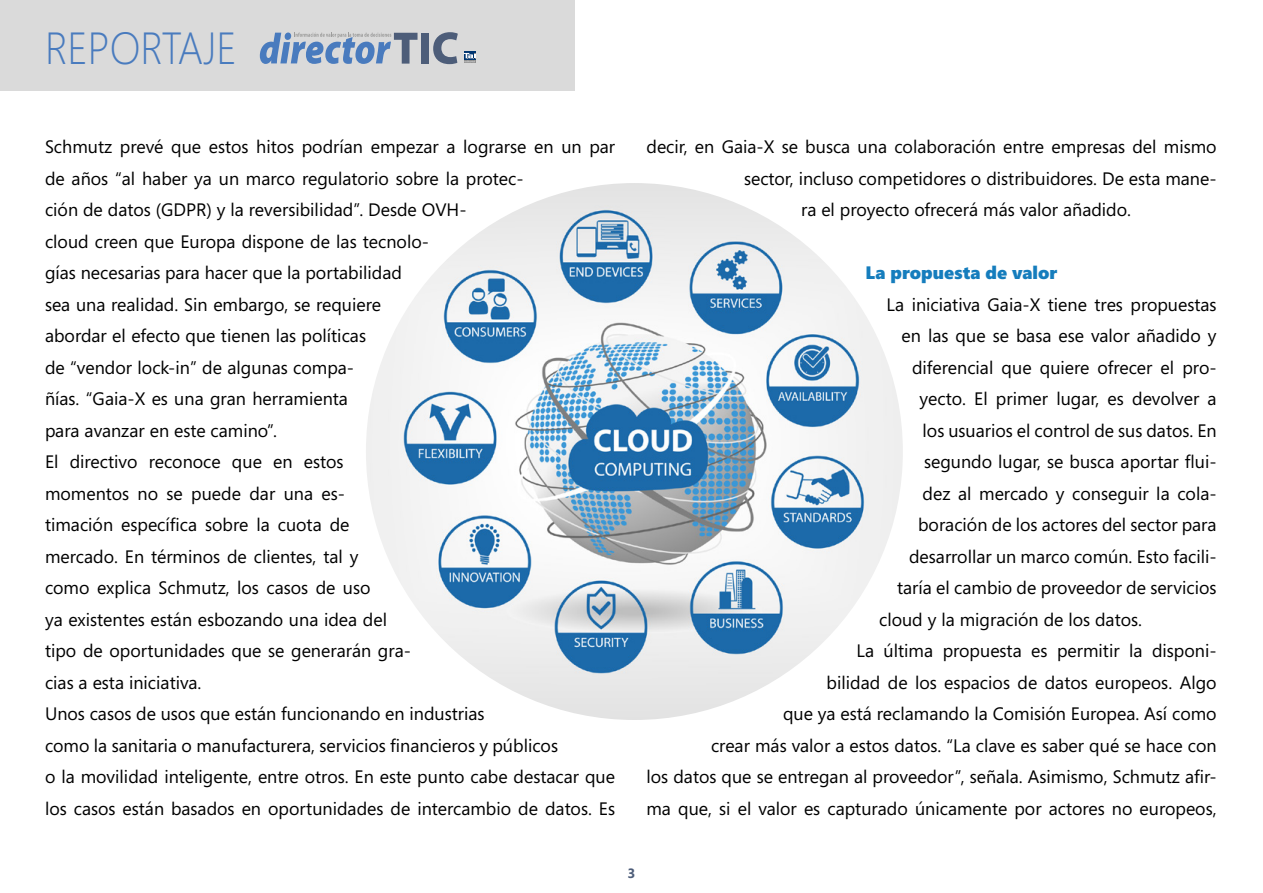
<style>
.page{position:relative;width:1263px;height:893px;background:#fff}
.page>*{position:absolute;margin:0;border:0;box-sizing:border-box;transform-origin:0 0}
.t1{font:300 45px "Segoe";color:#497bbe;scale:.9 1}
.t2{font:18px/31.5px "Segoe";color:#000}
.t3{font:900 18px "Segoe";color:#157dbd}
.t4{font:700 13.5px "Segoe";color:#4d5d79}
</style>
<div class="page">
<div style="left:0;top:0;width:574px;height:90px;background:#dadada"></div>
<div style="left:421px;top:33px;width:8px;height:31px;background:#4d5d79"></div>
<svg style="left:433px;top:32px;width:25px;height:32px"></svg>
<div style="left:464px;top:51px;width:11px;height:9px;background:#003671"></div>
<svg style="left:464px;top:53px;width:12px;height:10px"></svg>
<svg style="left:260px;top:33px;width:157px;height:31px"></svg>
<img style="left:366px;top:183px;width:537px;height:537px;border-radius:268px">
<h1 class="t1" style="left:45px;top:22px;width:215px">REPORTAJE</h1>
<p class="t2" style="left:45px;top:130px;width:572px">Schmutz prevé que estos hitos podrían empezar a lograrse en un par de años “al haber ya un marco regulatorio sobre la protec-<br>ción de datos (GDPR) y la reversibilidad”. Desde OVH-<br>cloud creen que Europa dispone de las tecnolo-<br>gías necesarias para hacer que la portabilidad<br>sea una realidad. Sin embargo, se requiere<br>abordar el efecto que tienen las políticas<br>de “vendor lock-in” de algunas compa-<br>ñías. “Gaia-X es una gran herramienta<br>para avanzar en este camino”.<br>El directivo reconoce que en estos<br>momentos no se puede dar una es-<br>timación específica sobre la cuota de<br>mercado. En términos de clientes, tal y<br>como explica Schmutz, los casos de uso<br>ya existentes están esbozando una idea del<br>tipo de oportunidades que se generarán gra-<br>cias a esta iniciativa.<br>Unos casos de usos que están funcionando en industrias<br>como la sanitaria o manufacturera, servicios financieros y públicos<br>o la movilidad inteligente, entre otros. En este punto cabe destacar que los casos están basados en oportunidades de intercambio de datos. Es</p>
<p class="t2" style="left:646px;top:130px;width:572px">decir, en Gaia-X se busca una colaboración entre empresas del mismo</p>
<p class="t2" style="left:744px;top:162px;width:474px">sector, incluso competidores o distribuidores. De esta mane-</p>
<p class="t2" style="left:801px;top:193px;width:332px">ra el proyecto ofrecerá más valor añadido.</p>
<p class="t3" style="left:865px;top:262px;width:193px">La propuesta de valor</p>
<p class="t2" style="left:886px;top:288px;width:331px">La iniciativa Gaia-X tiene tres propuestas</p>
<p class="t2" style="left:901px;top:319px;width:316px">en las que se basa ese valor añadido y</p>
<p class="t2" style="left:912px;top:351px;width:306px">diferencial que quiere ofrecer el pro-</p>
<p class="t2" style="left:919px;top:382px;width:298px">yecto. El primer lugar, es devolver a</p>
<p class="t2" style="left:922px;top:414px;width:295px">los usuarios el control de sus datos. En</p>
<p class="t2" style="left:924px;top:445px;width:294px">segundo lugar, se busca aportar flui-</p>
<p class="t2" style="left:922px;top:477px;width:296px">dez al mercado y conseguir la cola-</p>
<p class="t2" style="left:918px;top:508px;width:300px">boración de los actores del sector para</p>
<p class="t2" style="left:909px;top:540px;width:309px">desarrollar un marco común. Esto facili-</p>
<p class="t2" style="left:897px;top:571px;width:321px">taría el cambio de proveedor de servicios</p>
<p class="t2" style="left:879px;top:603px;width:264px">cloud y la migración de los datos.</p>
<p class="t2" style="left:856px;top:634px;width:361px">La última propuesta es permitir la disponi-</p>
<p class="t2" style="left:826px;top:666px;width:391px">bilidad de los espacios de datos europeos. Algo</p>
<p class="t2" style="left:783px;top:697px;width:435px">que ya está reclamando la Comisión Europea. Así como</p>
<p class="t2" style="left:711px;top:729px;width:507px">crear más valor a estos datos. “La clave es saber qué se hace con</p>
<p class="t2" style="left:646px;top:760px;width:572px">los datos que se entregan al proveedor”, señala. Asimismo, Schmutz afir-</p>
<p class="t2" style="left:646px;top:792px;width:572px">ma que, si el valor es capturado únicamente por actores no europeos,</p>
<p class="t4" style="left:628px;top:864px;width:9px">3</p>
</div>
